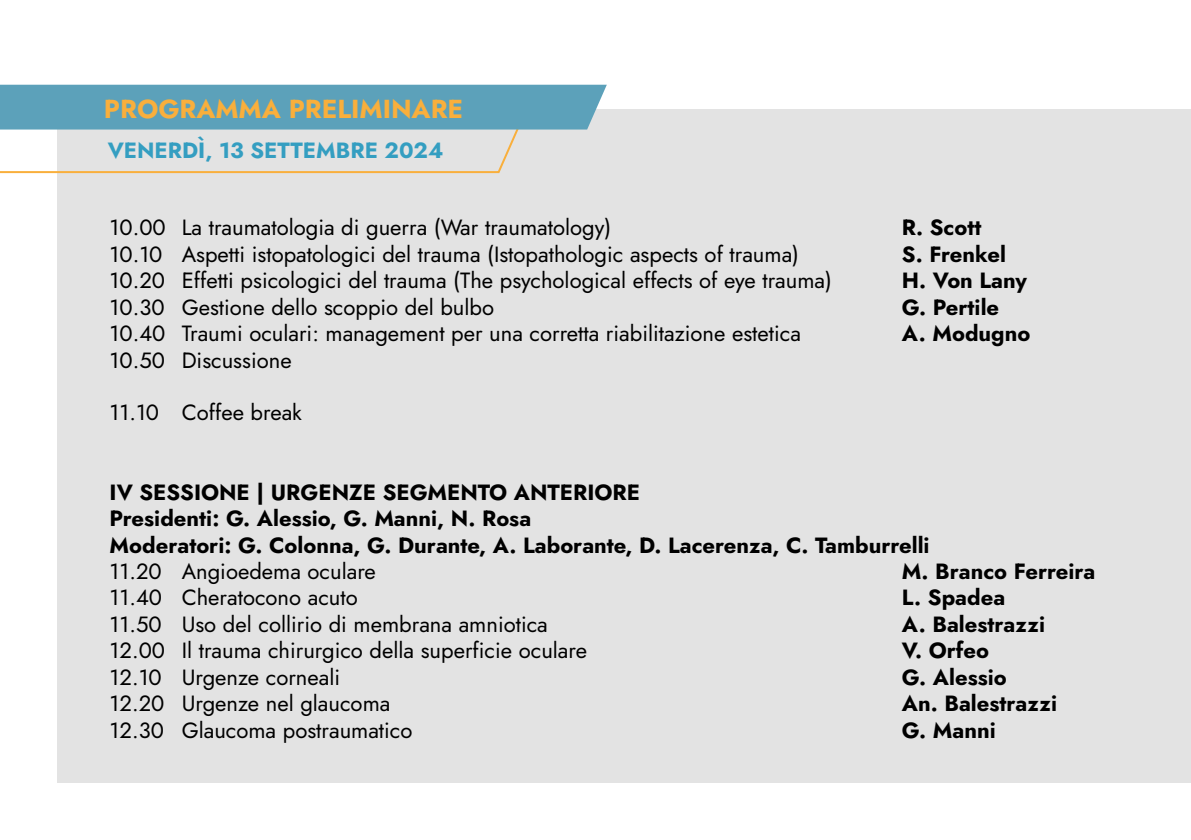
<style>
.page{position:relative;width:1191px;height:840px;background:#fff}
.page>*{position:absolute;margin:0;border:0;box-sizing:border-box;transform-origin:0 0}
.t1{font:700 26px "Jost";color:#f9af3c}
.t2{font:22px "Jost";color:#000}
.t3{font:700 22px/26.4px "Jost";color:#000}
.t4{font:700 22px "Jost";color:#349ec1}
</style>
<div class="page">
<div style="left:58px;top:109px;width:1133px;height:672px;background:#e3e3e3"></div>
<svg style="left:0;top:85px;width:607px;height:89px"></svg>
<p class="t1" style="left:104px;top:91px;width:361px">PROGRAMMA PRELIMINARE</p>
<p class="t4" style="left:108px;top:135px;width:337px">VENERDÌ, 13 SETTEMBRE 2024</p>
<p class="t2" style="left:110px;top:213px;width:503px">10.00 La traumatologia di guerra (War traumatology)</p>
<p class="t3" style="left:902px;top:215px;width:81px">R. Scott</p>
<p class="t2" style="left:110px;top:239px;width:691px">10.10 Aspetti istopatologici del trauma (Istopathologic aspects of trauma)</p>
<p class="t3" style="left:902px;top:241px;width:106px">S. Frenkel</p>
<p class="t2" style="left:110px;top:265px;width:724px">10.20 Effetti psicologici del trauma (The psychological effects of eye trauma)</p>
<p class="t3" style="left:902px;top:267px;width:127px">H. Von Lany</p>
<p class="t2" style="left:110px;top:292px;width:386px">10.30 Gestione dello scoppio del bulbo</p>
<p class="t3" style="left:902px;top:294px;width:99px">G. Pertile</p>
<p class="t2" style="left:110px;top:318px;width:693px">10.40 Traumi oculari: management per una corretta riabilitazione estetica</p>
<p class="t3" style="left:902px;top:320px;width:130px">A. Modugno</p>
<p class="t2" style="left:110px;top:345px;width:183px">10.50 Discussione</p>
<p class="t2" style="left:110px;top:397px;width:194px">11.10 Coffee break</p>
<p class="t3" style="left:110px;top:479px;width:821px">IV SESSIONE | URGENZE SEGMENTO ANTERIORE<br>Presidenti: G. Alessio, G. Manni, N. Rosa<br>Moderatori: G. Colonna, G. Durante, A. Laborante, D. Lacerenza, C. Tamburrelli</p>
<p class="t2" style="left:110px;top:556px;width:268px">11.20 Angioedema oculare</p>
<p class="t3" style="left:902px;top:558px;width:195px">M. Branco Ferreira</p>
<p class="t2" style="left:110px;top:582px;width:250px">11.40 Cheratocono acuto</p>
<p class="t3" style="left:902px;top:584px;width:105px">L. Spadea</p>
<p class="t2" style="left:110px;top:609px;width:440px">11.50 Uso del collirio di membrana amniotica</p>
<p class="t3" style="left:902px;top:611px;width:145px">A. Balestrazzi</p>
<p class="t2" style="left:110px;top:635px;width:479px">12.00 Il trauma chirurgico della superficie oculare</p>
<p class="t3" style="left:902px;top:637px;width:89px">V. Orfeo</p>
<p class="t2" style="left:110px;top:661px;width:232px">12.10 Urgenze corneali</p>
<p class="t3" style="left:902px;top:663px;width:106px">G. Alessio</p>
<p class="t2" style="left:110px;top:688px;width:282px">12.20 Urgenze nel glaucoma</p>
<p class="t3" style="left:902px;top:690px;width:157px">An. Balestrazzi</p>
<p class="t2" style="left:110px;top:714px;width:304px">12.30 Glaucoma postraumatico</p>
<p class="t3" style="left:902px;top:716px;width:95px">G. Manni</p>
</div>
